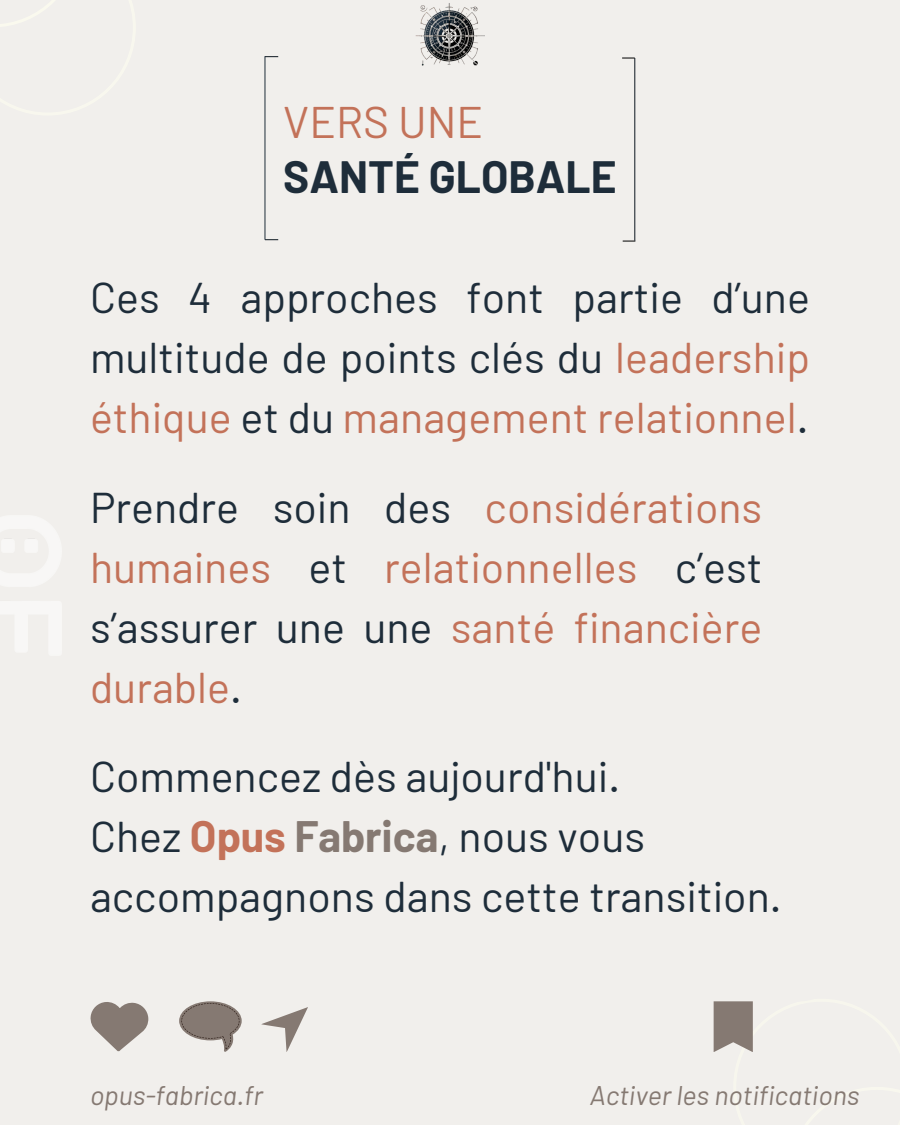
<style>
.page{position:relative;width:900px;height:1125px;background:#f1efec}
.page>*{position:absolute;margin:0;border:0;box-sizing:border-box;transform-origin:0 0}
.t1{font:700 44.2px "Barlow";color:#1e2d3a}
.t2{font:44.2px "Barlow";color:#c37259}
.t3{font:43px/60px "Barlow";color:#1e2d3a;text-align:justify}
.t4{font:43px/60px "Barlow";color:#c37259;text-align:justify}
.t5{font:italic 27px "Barlow";color:#857972}
.s1{color:#c37259}
.s2{color:#1e2d3a}
.s3{font-weight:700;color:#c37259}
.s4{font-weight:700;color:#857972}
</style>
<div class="page">
<svg style="left:714px;top:1001px;width:39px;height:51px;background:#90857e"></svg>
<svg style="left:90px;top:1002px;width:59px;height:50px"></svg>
<svg style="left:261px;top:1007px;width:47px;height:45px"></svg>
<svg style="left:179px;top:1001px;width:62px;height:51px"></svg>
<img style="left:416px;top:3px;width:69px;height:63px">
<svg style="left:266px;top:56px;width:12px;height:1px"></svg>
<svg style="left:266px;top:239px;width:12px;height:1px"></svg>
<hr style="left:265px;top:56px;width:1px;height:184px;background:#1e2d3a">
<svg style="left:622px;top:58px;width:12px;height:1px"></svg>
<svg style="left:623px;top:241px;width:12px;height:1px"></svg>
<hr style="left:634px;top:58px;width:1px;height:183px;background:#0d171f">
<h3 class="t2" style="left:283px;top:94px;width:201px">VERS UNE</h3>
<p class="t1" style="left:283px;top:148px;width:335px">SANTÉ GLOBALE</p>
<h1 class="t3" style="left:90px;top:266px;width:721px">Ces 4 approches font partie d’une multitude de points clés du <span class="s1">leadership éthique</span> et du <span class="s1">management relationnel</span>.</h1>
<p class="t4" style="left:90px;top:475px;width:674px"><span class="s2">Prendre soin des</span> considérations humaines <span class="s2">et</span> relationnelles <span class="s2">c’est s’assurer une une</span> santé financière durable<span class="s2">.</span></p>
<h3 class="t3" style="left:90px;top:744px;width:693px;text-align:left">Commencez dès aujourd'hui.<br>Chez <span class="s3">Opus</span> <span class="s4">Fabrica</span>, nous vous accompagnons dans cette transition.</h3>
<p class="t5" style="left:90px;top:1078px;width:175px">opus-fabrica.fr</p>
<h2 class="t5" style="left:590px;top:1078px;width:271px">Activer les notifications</h2>
</div>
